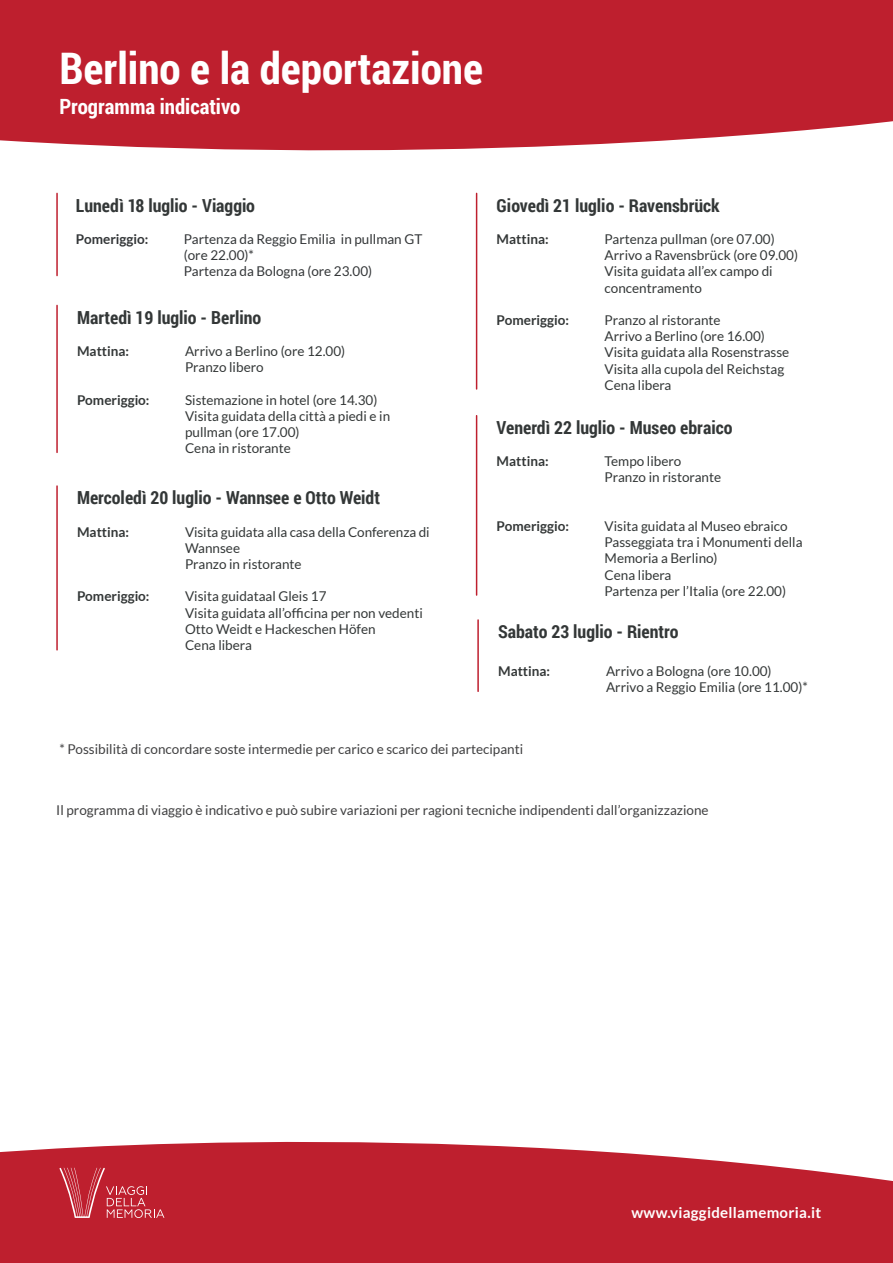
<style>
.page{position:relative;width:893px;height:1263px;background:#fff}
.page>*{position:absolute;margin:0;border:0;box-sizing:border-box;transform-origin:0 0}
.t1{font:700 43.5px "Roboto Condensed";color:#fff}
.t2{font:700 21px "Roboto Condensed";color:#fff}
.t3{font:700 18px "Roboto Condensed";color:#333737}
.t4{font:700 15px "Lato";letter-spacing:.02em;color:#fff}
.t5{font:13.5px/16.2px "Lato";color:#333737}
.t6{font:13.5px "Lato";color:#404041}
.t7{font:700 13.5px "Lato";color:#333737}
.t8{font:13.5px "Lato";color:#333638}
.t9{font:700 13.5px "Lato";color:#333638}
</style>
<div class="page">
<div style="left:0;top:0;width:893px;height:151px;background:#be1f2e"></div>
<hr style="left:56px;top:193px;width:2px;height:83px;background:#be1f2e">
<hr style="left:56px;top:305px;width:2px;height:147px;background:#be1f2e">
<hr style="left:56px;top:486px;width:2px;height:164px;background:#be1f2e">
<hr style="left:476px;top:193px;width:1px;height:196px;background:#be1f2e">
<hr style="left:476px;top:416px;width:1px;height:179px;background:#be1f2e">
<hr style="left:477px;top:620px;width:2px;height:71px;background:#be1f2e">
<svg style="left:0;top:1141px;width:893px;height:122px;background:#c33341"></svg>
<svg style="left:59px;top:1168px;width:105px;height:50px;background:#c53946"></svg>
<p class="t1" style="left:59px;top:38px;width:425px">Berlino e la deportazione</p>
<p class="t2" style="left:59px;top:92px;width:183px">Programma indicativo</p>
<p class="t3" style="left:76px;top:192px;width:181px">Lunedì 18 luglio - Viaggio</p>
<p class="t9" style="left:76px;top:231px;width:74px">Pomeriggio:</p>
<p class="t8" style="left:184px;top:231px;width:240px">Partenza da Reggio Emilia in pullman GT</p>
<p class="t8" style="left:184px;top:248px;width:72px">(ore 22.00)*</p>
<p class="t8" style="left:184px;top:264px;width:190px">Partenza da Bologna (ore 23.00)</p>
<p class="t3" style="left:77px;top:304px;width:186px">Martedì 19 luglio - Berlino</p>
<p class="t7" style="left:77px;top:343px;width:54px">Mattina:</p>
<p class="t5" style="left:185px;top:343px;width:162px">Arrivo a Berlino (ore 12.00)</p>
<p class="t5" style="left:185px;top:359px;width:80px">Pranzo libero</p>
<p class="t7" style="left:77px;top:392px;width:74px">Pomeriggio:</p>
<p class="t5" style="left:185px;top:391px;width:194px">Sistemazione in hotel (ore 14.30)</p>
<p class="t5" style="left:185px;top:408px;width:207px">Visita guidata della città a piedi e in pullman (ore 17.00)</p>
<p class="t5" style="left:185px;top:440px;width:107px">Cena in ristorante</p>
<p class="t3" style="left:77px;top:485px;width:305px">Mercoledì 20 luglio - Wannsee e Otto Weidt</p>
<p class="t7" style="left:77px;top:524px;width:54px">Mattina:</p>
<p class="t5" style="left:185px;top:523px;width:246px">Visita guidata alla casa della Conferenza di<br>Wannsee</p>
<p class="t5" style="left:185px;top:556px;width:118px">Pranzo in ristorante</p>
<p class="t7" style="left:77px;top:589px;width:74px">Pomeriggio:</p>
<p class="t5" style="left:185px;top:588px;width:143px">Visita guidataal Gleis 17</p>
<p class="t5" style="left:185px;top:604px;width:239px">Visita guidata all’officina per non vedenti<br>Otto Weidt e Hackeschen Höfen</p>
<p class="t5" style="left:185px;top:637px;width:68px">Cena libera</p>
<p class="t3" style="left:497px;top:192px;width:225px">Giovedì 21 luglio - Ravensbrück</p>
<p class="t7" style="left:497px;top:231px;width:54px">Mattina:</p>
<p class="t5" style="left:605px;top:231px;width:172px">Partenza pullman (ore 07.00)</p>
<p class="t5" style="left:605px;top:247px;width:195px">Arrivo a Ravensbrück (ore 09.00)</p>
<p class="t5" style="left:605px;top:263px;width:170px">Visita guidata all’ex campo di concentramento</p>
<p class="t7" style="left:497px;top:312px;width:74px">Pomeriggio:</p>
<p class="t5" style="left:605px;top:312px;width:117px">Pranzo al ristorante</p>
<p class="t5" style="left:605px;top:328px;width:162px">Arrivo a Berlino (ore 16.00)</p>
<p class="t5" style="left:605px;top:344px;width:186px">Visita guidata alla Rosenstrasse</p>
<p class="t5" style="left:605px;top:360px;width:181px">Visita alla cupola del Reichstag</p>
<p class="t5" style="left:605px;top:377px;width:68px">Cena libera</p>
<p class="t3" style="left:497px;top:415px;width:237px">Venerdì 22 luglio - Museo ebraico</p>
<p class="t7" style="left:497px;top:453px;width:54px">Mattina:</p>
<p class="t5" style="left:605px;top:453px;width:78px">Tempo libero</p>
<p class="t5" style="left:605px;top:469px;width:118px">Pranzo in ristorante</p>
<p class="t7" style="left:497px;top:518px;width:74px">Pomeriggio:</p>
<p class="t5" style="left:605px;top:518px;width:184px">Visita guidata al Museo ebraico</p>
<p class="t5" style="left:605px;top:534px;width:199px">Passeggiata tra i Monumenti della<br>Memoria a Berlino)</p>
<p class="t5" style="left:605px;top:566px;width:68px">Cena libera</p>
<p class="t5" style="left:605px;top:583px;width:183px">Partenza per l’Italia (ore 22.00)</p>
<p class="t3" style="left:498px;top:619px;width:182px">Sabato 23 luglio - Rientro</p>
<p class="t7" style="left:498px;top:663px;width:54px">Mattina:</p>
<p class="t5" style="left:606px;top:663px;width:167px">Arrivo a Bologna (ore 10.00)</p>
<p class="t5" style="left:606px;top:679px;width:203px">Arrivo a Reggio Emilia (ore 11.00)*</p>
<p class="t6" style="left:60px;top:741px;width:465px">* Possibilità di concordare soste intermedie per carico e scarico dei partecipanti</p>
<p class="t6" style="left:56px;top:803px;width:654px">Il programma di viaggio è indicativo e può subire variazioni per ragioni tecniche indipendenti dall’organizzazione</p>
<p class="t4" style="left:631px;top:1204px;width:191px">www.viaggidellamemoria.it</p>
</div>
